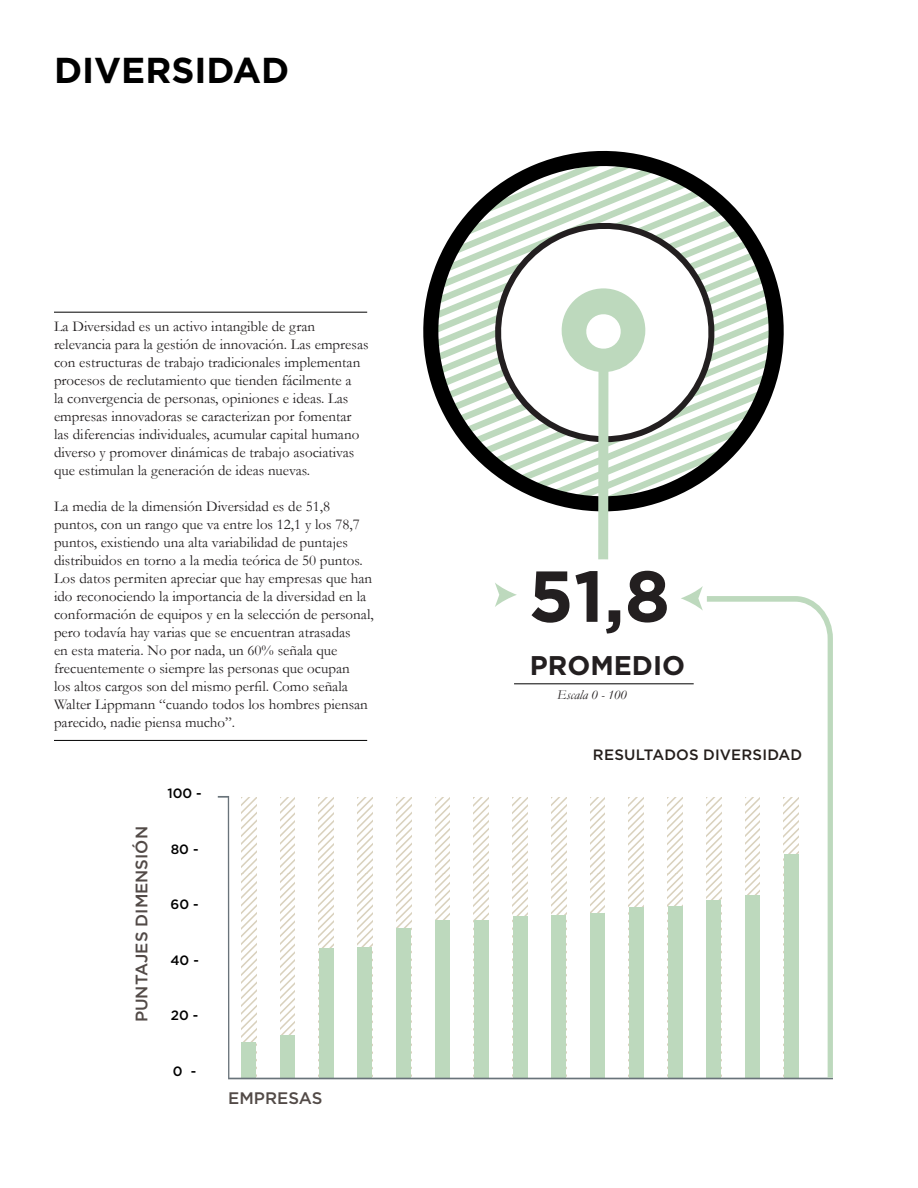
<style>
.page{position:relative;width:918px;height:1188px;background:#fff}
.page>*{position:absolute;margin:0;border:0;box-sizing:border-box;transform-origin:0 0}
.t1{font:700 72px "Gotham";color:#231f20}
.t2{font:700 36px "Gotham";color:#000}
.t3{font:700 27px "Gotham";color:#231f20}
.t4{font:500 16.65px "Gotham";color:#524a47}
.t5{font:15px/18px "Garamond";color:#231f20}
.t6{font:500 15px "Gotham";letter-spacing:.01em;color:#241e1b}
.t7{font:500 13.5px "Gotham";color:#000}
.t8{font:italic 13.5px "Garamond";color:#231f20}
</style>
<div class="page">
<hr style="left:54px;top:312px;width:313px;height:1px;background:#000">
<hr style="left:54px;top:740px;width:313px;height:1px;background:#000">
<svg style="left:218px;top:796px;width:487px;height:283px"></svg>
<hr style="left:514px;top:684px;width:180px;height:1px;background:#000">
<svg style="left:423px;top:150px;width:361px;height:357px"></svg>
<svg style="left:487px;top:215px;width:235px;height:227px"></svg>
<svg style="left:562px;top:288px;width:83px;height:271px"></svg>
<svg style="left:495px;top:583px;width:22px;height:24px"></svg>
<svg style="left:705px;top:596px;width:128px;height:484px"></svg>
<svg style="left:681px;top:586px;width:22px;height:25px"></svg>
<p class="t2" style="left:54px;top:46px;width:237px">DIVERSIDAD</p>
<p class="t5" style="left:54px;top:317px;width:316px">La Diversidad es un activo intangible de gran relevancia para la gestión de innovación. Las empresas con estructuras de trabajo tradicionales implementan procesos de reclutamiento que tienden fácilmente a<br>la convergencia de personas, opiniones e ideas. Las empresas innovadoras se caracterizan por fomentar las diferencias individuales, acumular capital humano diverso y promover dinámicas de trabajo asociativas que estimulan la generación de ideas nuevas.</p>
<p class="t5" style="left:54px;top:497px;width:321px">La media de la dimensión Diversidad es de 51,8 puntos, con un rango que va entre los 12,1 y los 78,7 puntos, existiendo una alta variabilidad de puntajes distribuidos en torno a la media teórica de 50 puntos.<br>Los datos permiten apreciar que hay empresas que han ido reconociendo la importancia de la diversidad en la conformación de equipos y en la selección de personal, pero todavía hay varias que se encuentran atrasadas<br>en esta materia. No por nada, un 60% señala que frecuentemente o siempre las personas que ocupan<br>los altos cargos son del mismo perfil. Como señala Walter Lippmann “cuando todos los hombres piensan parecido, nadie piensa mucho”.</p>
<p class="t4" style="left:131px;top:1022px;width:198px;rotate:-90deg">PUNTAJES DIMENSIÓN</p>
<p class="t7" style="left:167px;top:785px;width:36px">100 -</p>
<p class="t7" style="left:171px;top:840px;width:29px">80 -</p>
<p class="t7" style="left:171px;top:896px;width:30px">60 -</p>
<p class="t7" style="left:170px;top:951px;width:30px">40 -</p>
<p class="t7" style="left:171px;top:1007px;width:29px">20 -</p>
<p class="t7" style="left:173px;top:1062px;width:25px">0 -</p>
<p class="t4" style="left:228px;top:1087px;width:96px">EMPRESAS</p>
<p class="t1" style="left:528px;top:549px;width:143px">51,8</p>
<p class="t3" style="left:530px;top:648px;width:157px">PROMEDIO</p>
<p class="t8" style="left:557px;top:686px;width:71px">Escala 0 - 100</p>
<p class="t6" style="left:593px;top:745px;width:211px">RESULTADOS DIVERSIDAD</p>
</div>
